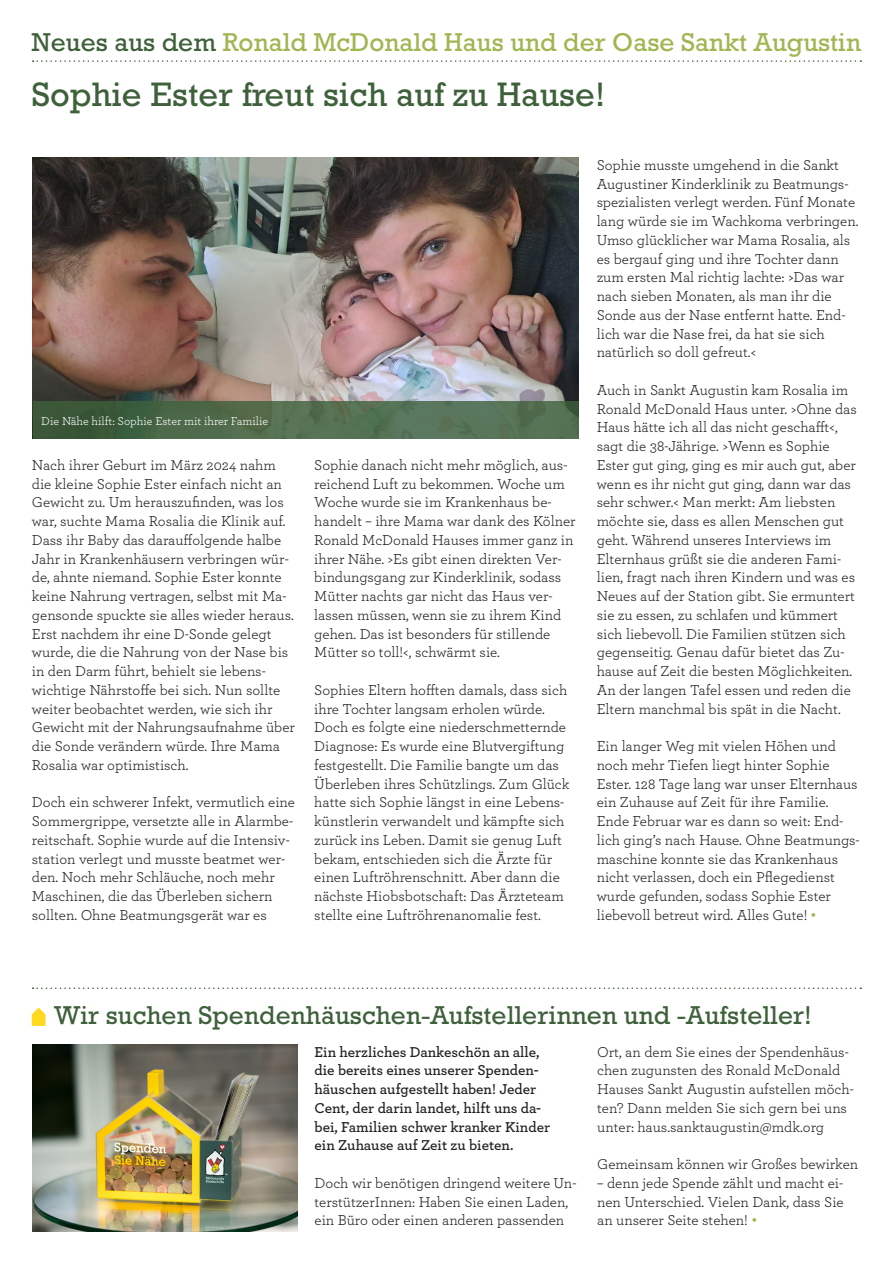
<style>
.page{position:relative;width:893px;height:1263px;background:#fff}
.page>*{position:absolute;margin:0;border:0;box-sizing:border-box;transform-origin:0 0}
.Small_Subheadline__23pt__Dark_Green{font:34.5px "Rockwell Std";letter-spacing:.005em;color:#3e613b}
.Brand_Text_Flyer__17_5pt__Green{font:26.25px "Rockwell Std";letter-spacing:.005em;color:#3e613b}
.Brand_Text_Flyer__17_5pt__Green-2{font:26.25px "Rockwell Std";color:#9fb651}
.Copy_Left__10pt__Black{font:15px/18.8px "Archer";color:#231f20}
.Copy_Left__10pt__Black-2{font:600 15px/18.8px "Archer";color:#231f20}
.Info_Text__8pt__White{font:12px "Archer";color:#fff}
.s1{color:#3e613b}
.s2{font-family:"Rockwell Std";color:#9fb651}
</style>
<div class="page">
<svg style="left:33px;top:987px;width:828px;height:2px"></svg>
<svg style="left:33px;top:60px;width:828px;height:2px"></svg>
<img style="left:33px;top:1044px;width:264px;height:188px">
<img style="left:33px;top:158px;width:546px;height:281px">
<svg style="left:34px;top:401px;width:545px;height:38px;background:#4e6a4c"></svg>
<svg style="left:32px;top:1008px;width:13px;height:18px"></svg>
<p class="Brand_Text_Flyer__17_5pt__Green-2" style="left:32px;top:27px;width:831px"><span class="s1">Neues aus dem</span> Ronald McDonald Haus und der Oase Sankt Augustin</p>
<p class="Small_Subheadline__23pt__Dark_Green" style="left:32px;top:75px;width:575px">Sophie Ester freut sich auf zu Hause!</p>
<p class="Info_Text__8pt__White" style="left:41px;top:412px;width:229px">Die Nähe hilft: Sophie Ester mit ihrer Familie</p>
<p class="Copy_Left__10pt__Black" style="left:32px;top:455px;width:264px">Nach ihrer Geburt im März 2024 nahm die kleine Sophie Ester einfach nicht an Gewicht zu. Um herauszufinden, was los war, suchte Mama Rosalia die Klinik auf.<br>Dass ihr Baby das darauffolgende halbe Jahr in Krankenhäusern verbringen wür&shy;de, ahnte niemand. Sophie Ester konnte keine Nahrung vertragen, selbst mit Ma&shy;gensonde spuckte sie alles wieder heraus.<br>Erst nachdem ihr eine D-Sonde gelegt wurde, die die Nahrung von der Nase bis in den Darm führt, behielt sie lebens&shy;wichtige Nährstoffe bei sich. Nun sollte weiter beobachtet werden, wie sich ihr Gewicht mit der Nahrungsaufnahme über die Sonde verändern würde. Ihre Mama Rosalia war optimistisch.</p>
<p class="Copy_Left__10pt__Black" style="left:32px;top:792px;width:265px">Doch ein schwerer Infekt, vermutlich eine Sommergrippe, versetzte alle in Alarmbe&shy;reitschaft. Sophie wurde auf die Intensiv&shy;station verlegt und musste beatmet wer&shy;den. Noch mehr Schläuche, noch mehr Maschinen, die das Überleben sichern sollten. Ohne Beatmungsgerät war es</p>
<p class="Copy_Left__10pt__Black" style="left:314px;top:455px;width:263px">Sophie danach nicht mehr möglich, aus&shy;reichend Luft zu bekommen. Woche um Woche wurde sie im Krankenhaus be&shy;handelt – ihre Mama war dank des Kölner Ronald McDonald Hauses immer ganz in ihrer Nähe. &gt;Es gibt einen direkten Ver&shy;bindungsgang zur Kinderklinik, sodass Mütter nachts gar nicht das Haus ver&shy;lassen müssen, wenn sie zu ihrem Kind gehen. Das ist besonders für stillende Mütter so toll!&lt;, schwärmt sie.</p>
<p class="Copy_Left__10pt__Black" style="left:314px;top:680px;width:257px">Sophies Eltern hofften damals, dass sich ihre Tochter langsam erholen würde.<br>Doch es folgte eine niederschmetternde Diagnose: Es wurde eine Blutvergiftung festgestellt. Die Familie bangte um das Überleben ihres Schützlings. Zum Glück hatte sich Sophie längst in eine Lebens&shy;künstlerin verwandelt und kämpfte sich zurück ins Leben. Damit sie genug Luft bekam, entschieden sich die Ärzte für einen Luftröhrenschnitt. Aber dann die nächste Hiobsbotschaft: Das Ärzteteam stellte eine Luftröhrenanomalie fest.</p>
<p class="Copy_Left__10pt__Black" style="left:597px;top:155px;width:263px">Sophie musste umgehend in die Sankt Augustiner Kinderklinik zu Beatmungs&shy;spezialisten verlegt werden. Fünf Monate lang würde sie im Wachkoma verbringen.<br>Umso glücklicher war Mama Rosalia, als es bergauf ging und ihre Tochter dann zum ersten Mal richtig lachte: &gt;Das war nach sieben Monaten, als man ihr die Sonde aus der Nase entfernt hatte. End&shy;lich war die Nase frei, da hat sie sich natürlich so doll gefreut.&lt;</p>
<p class="Copy_Left__10pt__Black" style="left:597px;top:380px;width:262px">Auch in Sankt Augustin kam Rosalia im Ronald McDonald Haus unter. &gt;Ohne das Haus hätte ich all das nicht geschafft&lt;, sagt die 38-Jährige. &gt;Wenn es Sophie Ester gut ging, ging es mir auch gut, aber wenn es ihr nicht gut ging, dann war das sehr schwer.&lt; Man merkt: Am liebsten möchte sie, dass es allen Menschen gut geht. Während unseres Interviews im Elternhaus grüßt sie die anderen Fami&shy;lien, fragt nach ihren Kindern und was es Neues auf der Station gibt. Sie ermuntert sie zu essen, zu schlafen und kümmert sich liebevoll. Die Familien stützen sich gegenseitig. Genau dafür bietet das Zu&shy;hause auf Zeit die besten Möglichkeiten.<br>An der langen Tafel essen und reden die Eltern manchmal bis spät in die Nacht.</p>
<p class="Copy_Left__10pt__Black" style="left:597px;top:736px;width:265px">Ein langer Weg mit vielen Höhen und noch mehr Tiefen liegt hinter Sophie Ester. 128 Tage lang war unser Elternhaus ein Zuhause auf Zeit für ihre Familie.<br>Ende Februar war es dann so weit: End&shy;lich ging’s nach Hause. Ohne Beatmungs&shy;maschine konnte sie das Krankenhaus nicht verlassen, doch ein Pflegedienst wurde gefunden, sodass Sophie Ester liebevoll betreut wird. Alles Gute! <span class="s2">•</span></p>
<p class="Brand_Text_Flyer__17_5pt__Green" style="left:54px;top:999px;width:759px">Wir suchen Spendenhäuschen-Aufstellerinnen und -Aufsteller!</p>
<p class="Copy_Left__10pt__Black-2" style="left:315px;top:1041px;width:237px">Ein herzliches Dankeschön an alle, die bereits eines unserer Spenden&shy;häuschen aufgestellt haben! Jeder Cent, der darin landet, hilft uns da&shy;bei, Familien schwer kranker Kinder ein Zuhause auf Zeit zu bieten.</p>
<p class="Copy_Left__10pt__Black" style="left:315px;top:1173px;width:263px">Doch wir benötigen dringend weitere Un&shy;terstützerInnen: Haben Sie einen Laden, ein Büro oder einen anderen passenden</p>
<p class="Copy_Left__10pt__Black" style="left:597px;top:1041px;width:258px">Ort, an dem Sie eines der Spendenhäus&shy;chen zugunsten des Ronald McDonald Hauses Sankt Augustin aufstellen möch&shy;ten? Dann melden Sie sich gern bei uns unter: haus.sanktaugustin@mdk.org</p>
<p class="Copy_Left__10pt__Black" style="left:597px;top:1154px;width:263px">Gemeinsam können wir Großes bewirken</p>
<p class="Copy_Left__10pt__Black" style="left:597px;top:1173px;width:248px;text-align:justify">– denn jede Spende zählt und macht ei&shy;nen Unterschied. Vielen Dank, dass Sie an unserer Seite stehen! <span class="s2">•</span></p>
</div>
